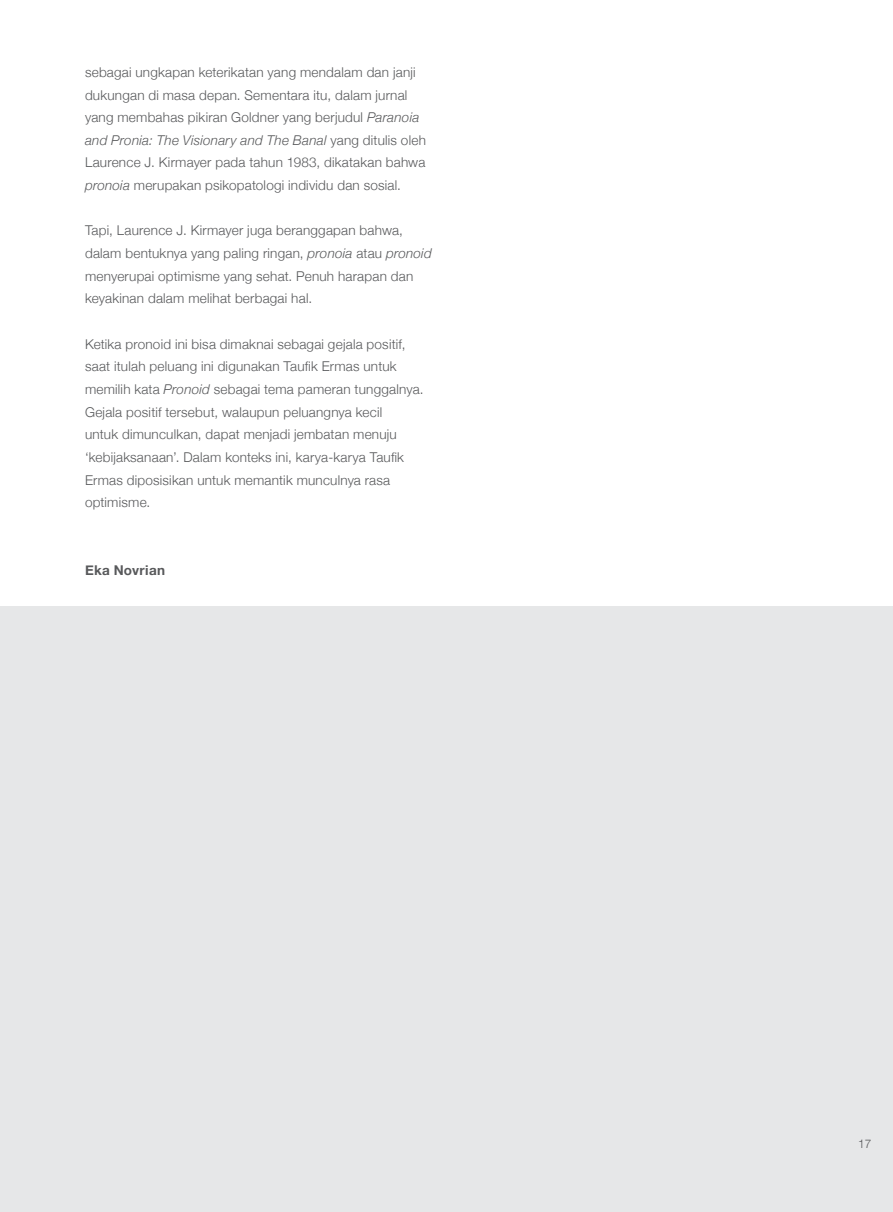
<style>
.page{position:relative;width:893px;height:1212px;background:#fff}
.page>*{position:absolute;margin:0;border:0;box-sizing:border-box;transform-origin:0 0}
.t1{font:300 13.5px/22.6px "Helvetica Neue";letter-spacing:.015em;color:#58595b}
.t2{font:700 13.5px "Helvetica Neue";letter-spacing:.02em;color:#58595b}
.t3{font:300 12px "Helvetica Neue";color:#58595b}
.s1{font-style:italic}
</style>
<div class="page">
<div style="left:0;top:606px;width:893px;height:606px;background:#e6e7e8"></div>
<p class="t1" style="left:85px;top:60px;width:342px">sebagai ungkapan keterikatan yang mendalam dan janji dukungan di masa depan. Sementara itu, dalam jurnal yang membahas pikiran Goldner yang berjudul <span class="s1">Paranoia and Pronia: The Visionary and The Banal</span> yang ditulis oleh Laurence J. Kirmayer pada tahun 1983, dikatakan bahwa <span class="s1">pronoia</span> merupakan psikopatologi individu dan sosial.</p>
<p class="t1" style="left:85px;top:218px;width:348px">Tapi, Laurence J. Kirmayer juga beranggapan bahwa, dalam bentuknya yang paling ringan, <span class="s1">pronoia</span> atau <span class="s1">pronoid </span>menyerupai optimisme yang sehat. Penuh harapan dan keyakinan dalam melihat berbagai hal.</p>
<p class="t1" style="left:85px;top:332px;width:340px">Ketika pronoid ini bisa dimaknai sebagai gejala positif, saat itulah peluang ini digunakan Taufik Ermas untuk memilih kata <span class="s1">Pronoid</span> sebagai tema pameran tunggalnya.<br>Gejala positif tersebut, walaupun peluangnya kecil<br>untuk dimunculkan, dapat menjadi jembatan menuju ‘kebijaksanaan’. Dalam konteks ini, karya-karya Taufik Ermas diposisikan untuk memantik munculnya rasa optimisme.</p>
<p class="t2" style="left:85px;top:560px;width:82px">Eka Novrian</p>
<p class="t3" style="left:858px;top:1134px;width:15px">17</p>
</div>
